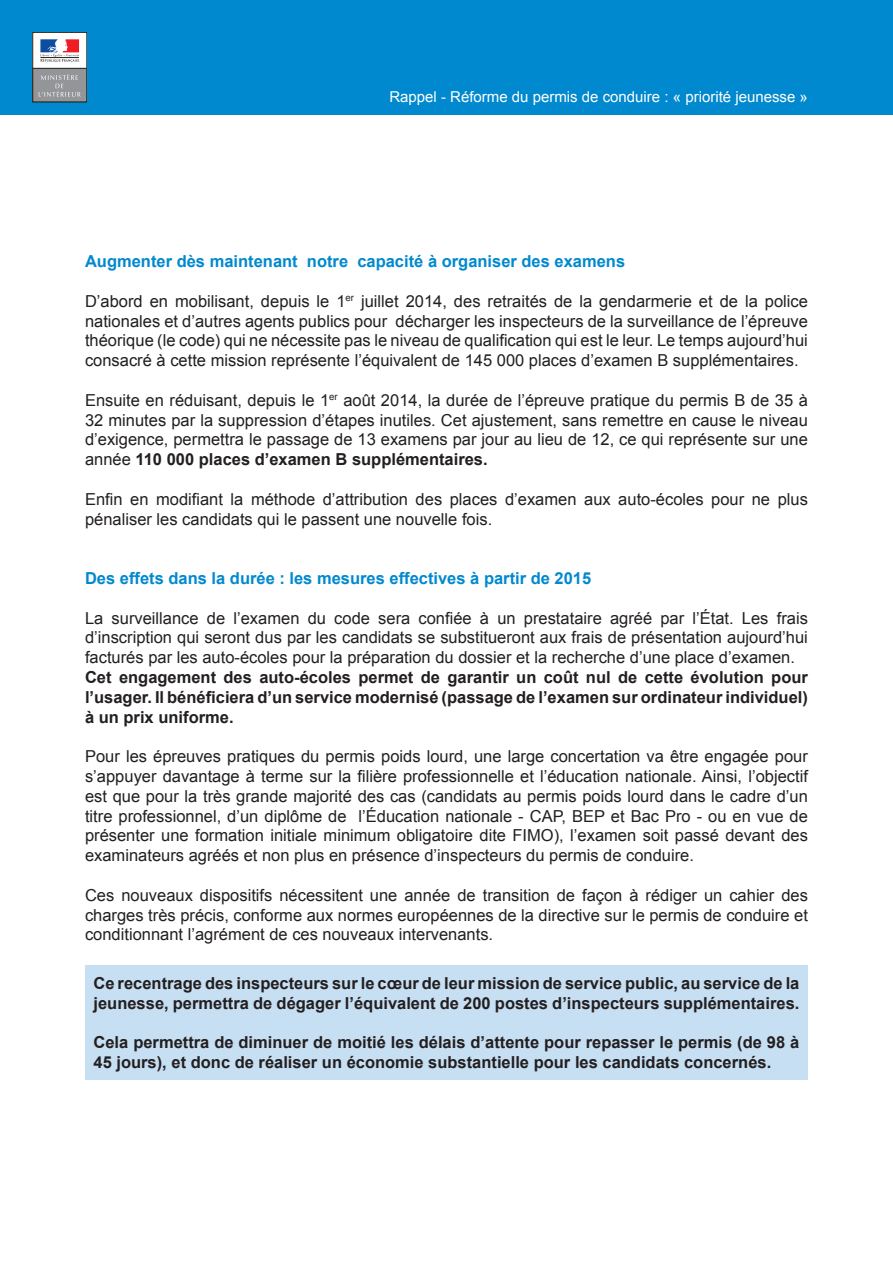
<style>
.page{position:relative;width:893px;height:1263px;background:#fff}
.page>*{position:absolute;margin:0;border:0;box-sizing:border-box;transform-origin:0 0}
.t1{font:16.5px/19.8px "Arial";color:#231f20;text-align:justify}
.t2{font:700 16.5px/19.8px "Arial";color:#231f20}
.t3{font:700 16.5px "Arial";color:#0089cf}
.t4{font:15px "Arial";color:#fff}
.s1{font-weight:700}
</style>
<div class="page">
<div style="left:0;top:0;width:893px;height:115px;background:#0089cf"></div>
<div style="left:33px;top:32px;width:54px;height:36px;background:#fff"></div>
<svg style="left:40px;top:39px;width:39px;height:23px"></svg>
<div style="left:33px;top:68px;width:54px;height:34px;background:#939598"></div>
<div style="left:33px;top:32px;width:54px;height:70px;border:1px solid #1e1500"></div>
<hr style="left:33px;top:68px;width:54px;height:1px;background:#231f20">
<svg style="left:39px;top:74px;width:42px;height:23px"></svg>
<div style="left:85px;top:965px;width:723px;height:115px;background:#c7dff2"></div>
<p class="t4" style="left:389px;top:87px;width:420px">Rappel - Réforme du permis de conduire : « priorité jeunesse »</p>
<p class="t3" style="left:85px;top:250px;width:542px">Augmenter dès maintenant notre capacité à organiser des examens</p>
<p class="t1" style="left:85px;top:291px;width:724px">D’abord en mobilisant, depuis le 1<sup>er</sup> juillet 2014, des retraités de la gendarmerie et de la police nationales et d’autres agents publics pour décharger les inspecteurs de la surveillance de l’épreuve théorique (le code) qui ne nécessite pas le niveau de qualification qui est le leur. Le temps aujourd’hui consacré à cette mission représente l’équivalent de 145 000 places d’examen B supplémentaires.</p>
<p class="t1" style="left:85px;top:390px;width:724px">Ensuite en réduisant, depuis le 1<sup>er</sup> août 2014, la durée de l’épreuve pratique du permis B de 35 à 32 minutes par la suppression d’étapes inutiles. Cet ajustement, sans remettre en cause le niveau d’exigence, permettra le passage de 13 examens par jour au lieu de 12, ce qui représente sur une année <span class="s1">110 000 places d’examen B supplémentaires.</span></p>
<p class="t1" style="left:85px;top:489px;width:724px">Enfin en modifiant la méthode d’attribution des places d’examen aux auto-écoles pour ne plus pénaliser les candidats qui le passent une nouvelle fois.</p>
<p class="t3" style="left:85px;top:567px;width:508px">Des effets dans la durée : les mesures effectives à partir de 2015</p>
<p class="t1" style="left:85px;top:608px;width:724px">La surveillance de l’examen du code sera confiée à un prestataire agréé par l’État. Les frais d’inscription qui seront dus par les candidats se substitueront aux frais de présentation aujourd’hui facturés par les auto-écoles pour la préparation du dossier et la recherche d’une place d’examen.</p>
<p class="t2" style="left:85px;top:668px;width:724px;text-align:justify">Cet engagement des auto-écoles permet de garantir un coût nul de cette évolution pour l’usager. Il bénéficiera d’un service modernisé (passage de l’examen sur ordinateur individuel) à un prix uniforme.</p>
<p class="t1" style="left:85px;top:747px;width:724px">Pour les épreuves pratiques du permis poids lourd, une large concertation va être engagée pour s’appuyer davantage à terme sur la filière professionnelle et l’éducation nationale. Ainsi, l’objectif est que pour la très grande majorité des cas (candidats au permis poids lourd dans le cadre d’un titre professionnel, d’un diplôme de l’Éducation nationale - CAP, BEP et Bac Pro - ou en vue de présenter une formation initiale minimum obligatoire dite FIMO), l’examen soit passé devant des examinateurs agréés et non plus en présence d’inspecteurs du permis de conduire.</p>
<p class="t1" style="left:85px;top:885px;width:724px">Ces nouveaux dispositifs nécessitent une année de transition de façon à rédiger un cahier des charges très précis, conforme aux normes européennes de la directive sur le permis de conduire et conditionnant l’agrément de ces nouveaux intervenants.</p>
<p class="t2" style="left:94px;top:974px;width:707px">Ce recentrage des inspecteurs sur le cœur de leur mission de service public, au service de la jeunesse, permettra de dégager l’équivalent de 200 postes d’inspecteurs supplémentaires.</p>
<p class="t2" style="left:94px;top:1033px;width:707px">Cela permettra de diminuer de moitié les délais d’attente pour repasser le permis (de 98 à<br>45 jours), et donc de réaliser un économie substantielle pour les candidats concernés.</p>
</div>
